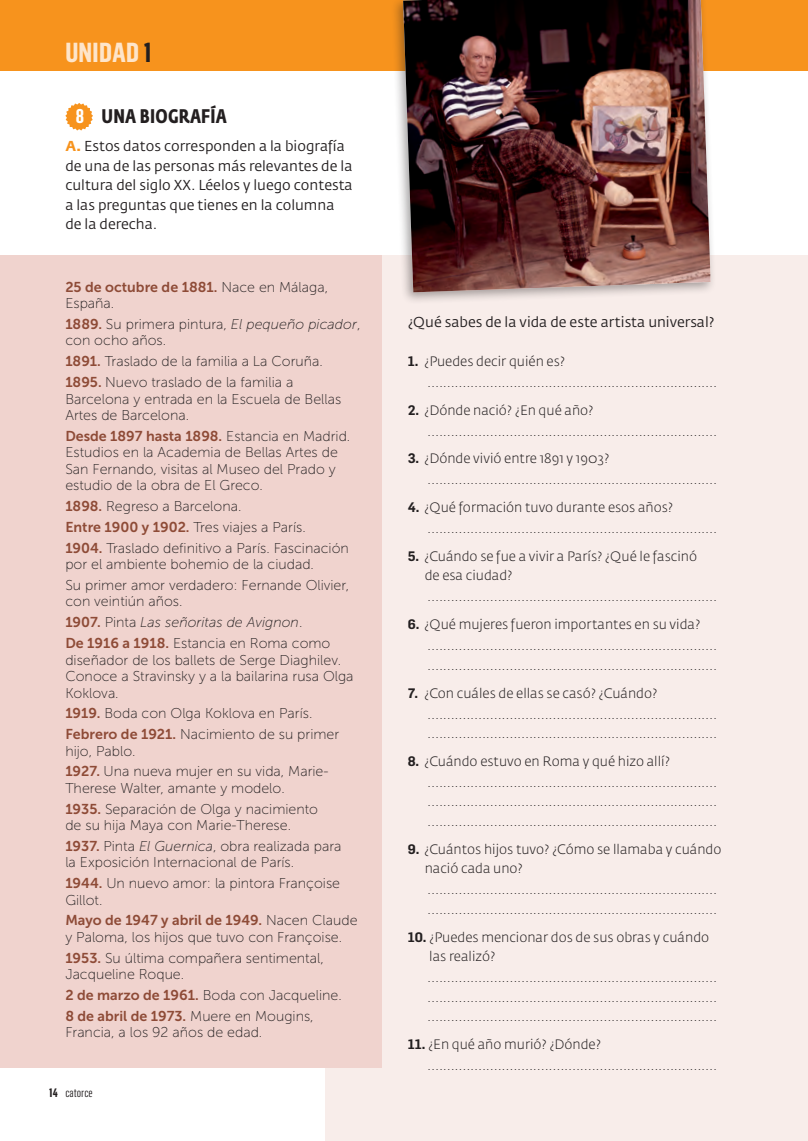
<style>
.page{position:relative;width:808px;height:1141px;background:#fff}
.page>*{position:absolute;margin:0;border:0;box-sizing:border-box;transform-origin:0 0}
.t1{font:700 27px "Flama Condensed";letter-spacing:.01em;color:#fee5ca}
.t2{font:700 19.5px "Fedra Sans Cond Std";letter-spacing:.01em;color:#231f20}
.t3{font:14.25px/20.7px "Museo Sans 100";color:#231f20}
.t4{font:14.25px/19.5px "Fedra Sans Std";color:#231f20}
.t5{font:14.25px "Museo Sans 700";color:#8e4b37}
.t6{font:300 13.5px/21px "Fedra Sans Std";color:#231f20}
.t7{font:12px "Flama Condensed";color:#231f20}
.s1{color:#231f20}
.s2{font-family:"Flama Condensed";color:#fff}
.s3{font-weight:700;color:#f7931d}
.s4{font-family:"Museo Sans 100";color:#231f20}
.s5{font-family:"Museo Sans 700";color:#8e4b37}
.s6{font-style:italic}
.s7{font-weight:700}
.s8{font-family:"Flama";font-weight:600}
</style>
<div class="page">
<div style="left:0;top:0;width:808px;height:70px;background:#f7931d"></div>
<div style="left:325px;top:255px;width:483px;height:885px;background:#f8edea"></div>
<svg style="left:65px;top:103px;width:28px;height:27px"></svg>
<div style="left:391px;top:0;width:326px;height:304px;background:#231f20;opacity:.4"></div>
<img style="left:403px;top:0;width:308px;height:292px">
<div style="left:0;top:255px;width:382px;height:813px;background:#f0d3ce"></div>
<h1 class="t1" style="left:65px;top:35px;width:88px">Unidad <span class="s1">1</span></h1>
<h2 class="t2" style="left:76px;top:104px;width:153px"><span class="s2">8</span> UNA BIOGRAFÍA</h2>
<p class="t4" style="left:65px;top:136px;width:289px"><span class="s3">A.</span> Estos datos corresponden a la biografía de una de las personas más relevantes de la cultura del siglo XX. Léelos y luego contesta a las preguntas que tienes en la columna de la derecha.</p>
<p class="t5" style="left:65px;top:279px;width:264px">25 de octubre de 1881. <span class="s4">Nace en Málaga,</span></p>
<p class="t3" style="left:65px;top:293px;width:297px">España.<br><span class="s5">1889.</span> Su primera pintura, <span class="s6">El pequeño picador</span>,</p>
<p class="t3" style="left:65px;top:330px;width:259px">con ocho años.<br><span class="s5">1891.</span> Traslado de la familia a La Coruña.<br><span class="s5">1895.</span> Nuevo traslado de la familia a</p>
<p class="t3" style="left:65px;top:390px;width:277px;line-height:16.5px">Barcelona y entrada en la Escuela de Bellas<br>Artes de Barcelona.</p>
<p class="t5" style="left:65px;top:428px;width:286px">Desde 1897 hasta 1898. <span class="s4">Estancia en Madrid.</span></p>
<p class="t3" style="left:65px;top:444px;width:274px;line-height:16.5px">Estudios en la Academia de Bellas Artes de<br>San Fernando, visitas al Museo del Prado y estudio de la obra de El Greco.</p>
<p class="t3" style="left:65px;top:496px;width:285px"><span class="s5">1898.</span> Regreso a Barcelona.<br><span class="s5">Entre 1900 y 1902.</span> Tres viajes a París.<br><span class="s5">1904.</span> Traslado definitivo a París. Fascinación</p>
<p class="t3" style="left:65px;top:554px;width:285px">por el ambiente bohemio de la ciudad.<br>Su primer amor verdadero: Fernande Olivier,</p>
<p class="t3" style="left:65px;top:591px;width:267px">con veintiún años.<br><span class="s5">1907.</span> Pinta <span class="s6">Las señoritas de Avignon</span>.<br><span class="s5">De 1916 a 1918.</span> Estancia en Roma como</p>
<p class="t3" style="left:65px;top:651px;width:290px;line-height:16.5px">diseñador de los ballets de Serge Diaghilev.<br>Conoce a Stravinsky y a la bailarina rusa Olga<br>Koklova.</p>
<p class="t3" style="left:65px;top:703px;width:275px"><span class="s5">1919.</span> Boda con Olga Koklova en París.<br><span class="s5">Febrero de 1921.</span> Nacimiento de su primer</p>
<p class="t3" style="left:65px;top:740px;width:265px">hijo, Pablo.<br><span class="s5">1927.</span> Una nueva mujer en su vida, Marie-</p>
<p class="t3" style="left:65px;top:777px;width:254px">Therese Walter, amante y modelo.<br><span class="s5">1935.</span> Separación de Olga y nacimiento</p>
<p class="t3" style="left:65px;top:814px;width:278px">de su hija Maya con Marie-Therese.<br><span class="s5">1937.</span> Pinta <span class="s6">El Guernica</span>, obra realizada para</p>
<p class="t3" style="left:65px;top:852px;width:276px">la Exposición Internacional de París.<br><span class="s5">1944.</span> Un nuevo amor: la pintora Françoise</p>
<p class="t3" style="left:65px;top:889px;width:39px">Gillot.</p>
<p class="t5" style="left:65px;top:912px;width:294px">Mayo de 1947 y abril de 1949. <span class="s4">Nacen Claude</span></p>
<p class="t3" style="left:65px;top:926px;width:278px">y Paloma, los hijos que tuvo con Françoise.<br><span class="s5">1953.</span> Su última compañera sentimental,</p>
<p class="t3" style="left:65px;top:963px;width:278px">Jacqueline Roque.<br><span class="s5">2 de marzo de 1961.</span> Boda con Jacqueline.</p>
<p class="t5" style="left:65px;top:1007px;width:250px">8 de abril de 1973. <span class="s4">Muere en Mougins,</span></p>
<p class="t3" style="left:65px;top:1021px;width:198px">Francia, a los 92 años de edad.</p>
<p class="t7" style="left:49px;top:1085px;width:45px"><span class="s7">14</span> catorce</p>
<p class="t4" style="left:408px;top:312px;width:308px">¿Qué sabes de la vida de este artista universal?</p>
<p class="t6" style="left:427px;top:350px;width:291px;text-indent:-20px"><span class="s8">1.</span> ¿Puedes decir quién es? ..........................................................................</p>
<p class="t6" style="left:427px;top:399px;width:291px;text-indent:-20px"><span class="s8">2.</span> ¿Dónde nació? ¿En qué año? ..........................................................................</p>
<p class="t6" style="left:427px;top:448px;width:291px;text-indent:-20px"><span class="s8">3.</span> ¿Dónde vivió entre 1891 y 1903? ..........................................................................</p>
<p class="t6" style="left:427px;top:497px;width:291px;text-indent:-20px"><span class="s8">4.</span> ¿Qué formación tuvo durante esos años? ..........................................................................</p>
<p class="t6" style="left:425px;top:546px;width:274px;line-height:19.5px;text-indent:-17px"><span class="s8">5.</span> ¿Cuándo se fue a vivir a París? ¿Qué le fascinó de esa ciudad?</p>
<p class="t6" style="left:427px;top:586px;width:291px">..........................................................................</p>
<p class="t6" style="left:427px;top:614px;width:291px;text-indent:-20px"><span class="s8">6.</span> ¿Qué mujeres fueron importantes en su vida? ..........................................................................</p>
<p class="t6" style="left:427px;top:654px;width:291px">..........................................................................</p>
<p class="t6" style="left:427px;top:682px;width:291px;text-indent:-20px"><span class="s8">7.</span> ¿Con cuáles de ellas se casó? ¿Cuándo? ..........................................................................</p>
<p class="t6" style="left:427px;top:722px;width:291px">..........................................................................</p>
<p class="t6" style="left:427px;top:750px;width:291px;text-indent:-20px"><span class="s8">8.</span> ¿Cuándo estuvo en Roma y qué hizo allí? ..........................................................................</p>
<p class="t6" style="left:427px;top:791px;width:291px;line-height:19.5px">.......................................................................... ..........................................................................</p>
<p class="t6" style="left:425px;top:839px;width:298px;line-height:19.5px;text-indent:-17px"><span class="s8">9.</span> ¿Cuántos hijos tuvo? ¿Cómo se llamaba y cuándo nació cada uno?</p>
<p class="t6" style="left:427px;top:879px;width:291px;line-height:19.5px">.......................................................................... ..........................................................................</p>
<p class="t6" style="left:429px;top:926px;width:281px;line-height:19.5px;text-indent:-22px"><span class="s8">10.</span> ¿Puedes mencionar dos de sus obras y cuándo las realizó?</p>
<p class="t6" style="left:427px;top:966px;width:291px">..........................................................................</p>
<p class="t6" style="left:427px;top:1005px;width:291px">..........................................................................</p>
<p class="t6" style="left:427px;top:1033px;width:291px;text-indent:-20px"><span class="s8">11.</span> ¿En qué año murió? ¿Dónde? ..........................................................................</p>
</div>
